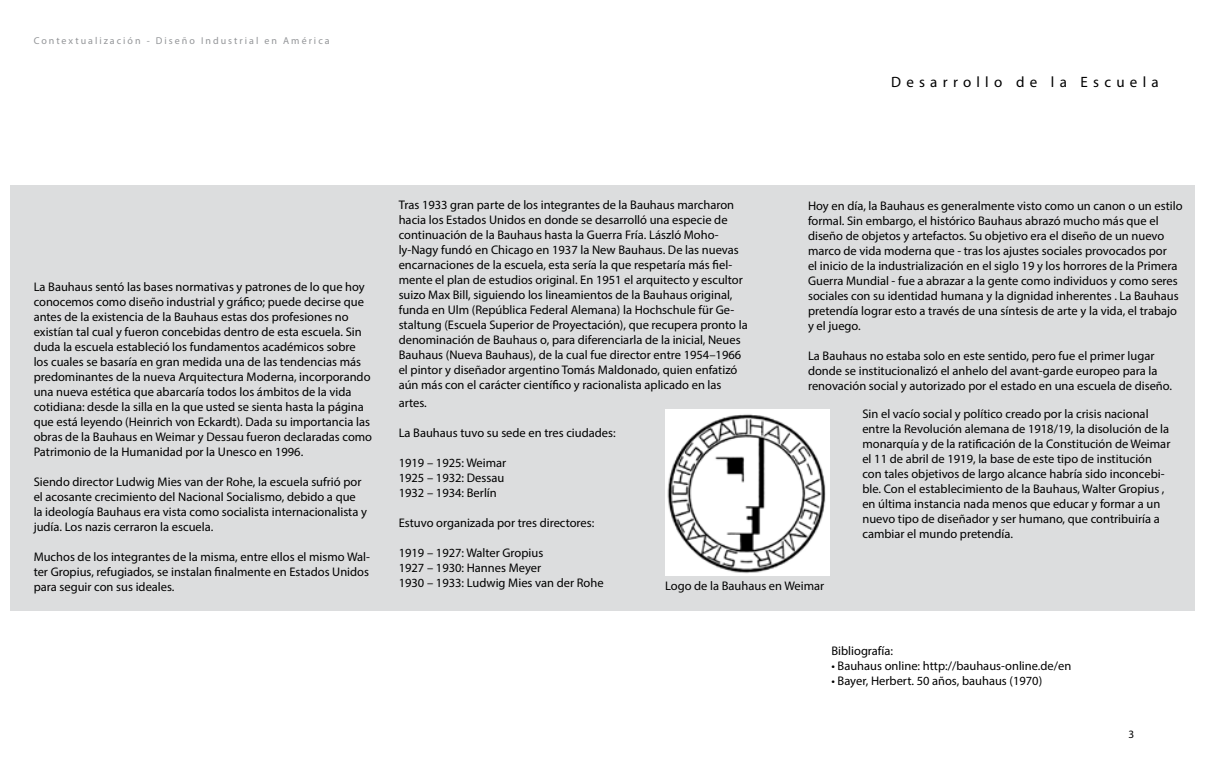
<style>
.page{position:relative;width:1205px;height:765px;background:#fff}
.page>*{position:absolute;margin:0;border:0;box-sizing:border-box;transform-origin:0 0}
.t1{font:15px "Myriad Pro";letter-spacing:.35em;color:#000}
.t2{font:12.5px/15px "Myriad Pro";color:#000}
.t3{font:11.25px "Myriad Pro";color:#000}
.t4{font:10px "Myriad Pro";letter-spacing:.2em;color:#939598}
</style>
<div class="page">
<div style="left:10px;top:185px;width:1184px;height:425px;background:#dcddde"></div>
<img style="left:665px;top:409px;width:164px;height:167px">
<p class="t4" style="left:34px;top:34px;width:297px">Contextualización - Diseño Industrial en América</p>
<p class="t1" style="left:891px;top:73px;width:269px">Desarrollo de la Escuela</p>
<p class="t2" style="left:34px;top:279px;width:340px">La Bauhaus sentó las bases normativas y patrones de lo que hoy conocemos como diseño industrial y gráfico; puede decirse que antes de la existencia de la Bauhaus estas dos profesiones no existían tal cual y fueron concebidas dentro de esta escuela. Sin duda la escuela estableció los fundamentos académicos sobre los cuales se basaría en gran medida una de las tendencias más predominantes de la nueva Arquitectura Moderna, incorporando una nueva estética que abarcaría todos los ámbitos de la vida cotidiana: desde la silla en la que usted se sienta hasta la página que está leyendo (Heinrich von Eckardt). Dada su importancia las obras de la Bauhaus en Weimar y Dessau fueron declaradas como Patrimonio de la Humanidad por la Unesco en 1996.</p>
<p class="t2" style="left:34px;top:474px;width:335px">Siendo director Ludwig Mies van der Rohe, la escuela sufrió por el acosante crecimiento del Nacional Socialismo, debido a que la ideología Bauhaus era vista como socialista internacionalista y judía. Los nazis cerraron la escuela.</p>
<p class="t2" style="left:34px;top:549px;width:338px;text-align:justify">Muchos de los integrantes de la misma, entre ellos el mismo Wal&shy;ter Gropius, refugiados, se instalan finalmente en Estados Unidos para seguir con sus ideales.</p>
<p class="t2" style="left:399px;top:197px;width:350px">Tras 1933 gran parte de los integrantes de la Bauhaus marcharon hacia los Estados Unidos en donde se desarrolló una especie de continuación de la Bauhaus hasta la Guerra Fría. László Moho&shy;ly-Nagy fundó en Chicago en 1937 la New Bauhaus. De las nuevas encarnaciones de la escuela, esta sería la que respetaría más fiel&shy;mente el plan de estudios original. En 1951 el arquitecto y escultor suizo Max Bill, siguiendo los lineamientos de la Bauhaus original, funda en Ulm (República Federal Alemana) la Hochschule für Ge&shy;staltung (Escuela Superior de Proyectación), que recupera pronto la denominación de Bauhaus o, para diferenciarla de la inicial, Neues Bauhaus (Nueva Bauhaus), de la cual fue director entre 1954–1966 el pintor y diseñador argentino Tomás Maldonado, quien enfatizó aún más con el carácter científico y racionalista aplicado en las</p>
<p class="t2" style="left:399px;top:395px;width:30px">artes.</p>
<p class="t2" style="left:399px;top:425px;width:218px">La Bauhaus tuvo su sede en tres ciudades:</p>
<p class="t2" style="left:399px;top:455px;width:109px">1919 – 1925: Weimar<br>1925 – 1932: Dessau<br>1932 – 1934: Berlín</p>
<p class="t2" style="left:399px;top:515px;width:197px">Estuvo organizada por tres directores:</p>
<p class="t2" style="left:399px;top:545px;width:206px">1919 – 1927: Walter Gropius<br>1927 – 1930: Hannes Meyer<br>1930 – 1933: Ludwig Mies van der Rohe</p>
<p class="t2" style="left:808px;top:198px;width:376px">Hoy en día, la Bauhaus es generalmente visto como un canon o un estilo formal. Sin embargo, el histórico Bauhaus abrazó mucho más que el diseño de objetos y artefactos. Su objetivo era el diseño de un nuevo marco de vida moderna que - tras los ajustes sociales provocados por<br>el inicio de la industrialización en el siglo 19 y los horrores de la Primera Guerra Mundial - fue a abrazar a la gente como individuos y como seres sociales con su identidad humana y la dignidad inherentes . La Bauhaus pretendía lograr esto a través de una síntesis de arte y la vida, el trabajo y el juego.</p>
<p class="t2" style="left:808px;top:348px;width:365px">La Bauhaus no estaba solo en este sentido, pero fue el primer lugar donde se institucionalizó el anhelo del avant-garde europeo para la renovación social y autorizado por el estado en una escuela de diseño.</p>
<p class="t2" style="left:862px;top:407px;width:309px">Sin el vacío social y político creado por la crisis nacional entre la Revolución alemana de 1918/19, la disolución de la monarquía y de la ratificación de la Constitución de Weimar el 11 de abril de 1919, la base de este tipo de institución con tales objetivos de largo alcance habría sido inconcebi&shy;ble. Con el establecimiento de la Bauhaus, Walter Gropius , en última instancia nada menos que educar y formar a un nuevo tipo de diseñador y ser humano, que contribuiría a cambiar el mundo pretendía.</p>
<p class="t2" style="left:665px;top:579px;width:161px">Logo de la Bauhaus en Weimar</p>
<p class="t2" style="left:831px;top:643px;width:63px">Bibliografía:</p>
<p class="t2" style="left:831px;top:658px;width:241px">• Bauhaus online: http://bauhaus-online.de/en</p>
<p class="t2" style="left:831px;top:673px;width:212px">• Bayer, Herbert. 50 años, bauhaus (1970)</p>
<p class="t3" style="left:1128px;top:727px;width:7px">3</p>
</div>
